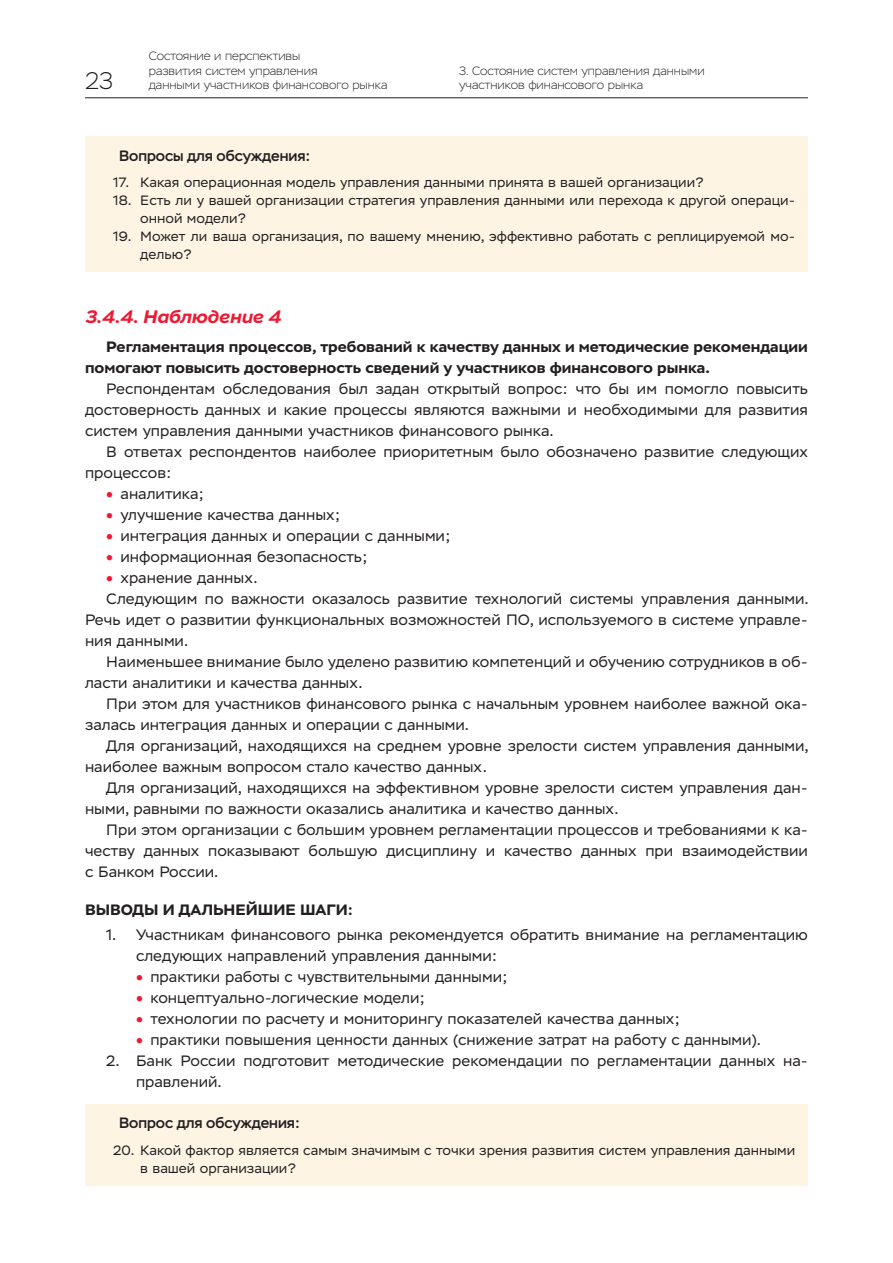
<style>
.page{position:relative;width:893px;height:1263px;background:#fff}
.page>*{position:absolute;margin:0;border:0;box-sizing:border-box;transform-origin:0 0}
.t1{font:200 24px "Stem";color:#231f20}
.t2{font:italic 700 18px "Stem Text";color:#ed1a33}
.t3{font:15px/21px "Stem Text";color:#231f20}
.t4{font:700 15px/21px "Stem Text";color:#231f20}
.t5{font:500 15px "Stem";color:#231f20}
.t6{font:13.5px/18px "Stem Text";color:#231f20}
.t7{font:200 12px/14.4px "Stem";color:#231f20}
.s1{color:#ed1a33}
</style>
<div class="page">
<hr style="left:85px;top:98px;width:723px;height:1px;background:#231f20">
<div style="left:85px;top:136px;width:723px;height:136px;background:#fef4e4"></div>
<div style="left:85px;top:1104px;width:723px;height:81px;background:#fef4e4"></div>
<h1 class="t1" style="left:85px;top:67px;width:30px">23</h1>
<p class="t7" style="left:149px;top:49px;width:240px">Состояние и перспективы<br>развития систем управления<br>данными участников финансового рынка</p>
<p class="t7" style="left:459px;top:64px;width:247px">3. Состояние систем управления данными участников финансового рынка</p>
<p class="t5" style="left:119px;top:146px;width:193px">Вопросы для обсуждения:</p>
<p class="t6" style="left:113px;top:173px;width:592px">17. Какая операционная модель управления данными принята в вашей организации?</p>
<p class="t6" style="left:140px;top:191px;width:656px;text-indent:-27px">18. Есть ли у вашей организации стратегия управления данными или перехода к другой операци&shy;онной модели?</p>
<p class="t6" style="left:140px;top:227px;width:656px;text-indent:-27px">19. Может ли ваша организация, по вашему мнению, эффективно работать с реплицируемой мо&shy;делью?</p>
<p class="t2" style="left:85px;top:305px;width:197px">3.4.4. Наблюдение 4</p>
<p class="t4" style="left:85px;top:336px;width:724px;text-indent:21px">Регламентация процессов, требований к качеству данных и методические рекомендации помогают повысить достоверность сведений у участников финансового рынка.</p>
<p class="t3" style="left:85px;top:378px;width:724px;text-align:justify;text-indent:21px">Респондентам обследования был задан открытый вопрос: что бы им помогло повысить достоверность данных и какие процессы являются важными и необходимыми для развития систем управления данными участников финансового рынка.</p>
<p class="t3" style="left:85px;top:441px;width:724px;text-indent:21px">В ответах респондентов наиболее приоритетным было обозначено развитие следующих процессов:</p>
<p class="t3" style="left:106px;top:483px;width:99px"><span class="s1">•</span> аналитика;</p>
<p class="t3" style="left:106px;top:504px;width:236px"><span class="s1">•</span> улучшение качества данных;</p>
<p class="t3" style="left:106px;top:525px;width:346px"><span class="s1">•</span> интеграция данных и операции с данными;</p>
<p class="t3" style="left:106px;top:546px;width:263px"><span class="s1">•</span> информационная безопасность;</p>
<p class="t3" style="left:106px;top:567px;width:153px"><span class="s1">•</span> хранение данных.</p>
<p class="t3" style="left:106px;top:588px;width:704px">Следующим по важности оказалось развитие технологий системы управления данными.</p>
<p class="t3" style="left:85px;top:609px;width:724px">Речь идет о развитии функциональных возможностей ПО, используемого в системе управле-</p>
<p class="t3" style="left:85px;top:630px;width:105px">ния данными.</p>
<p class="t3" style="left:106px;top:651px;width:703px">Наименьшее внимание было уделено развитию компетенций и обучению сотрудников в об-</p>
<p class="t3" style="left:85px;top:672px;width:279px">ласти аналитики и качества данных.</p>
<p class="t3" style="left:106px;top:693px;width:703px">При этом для участников финансового рынка с начальным уровнем наиболее важной ока-</p>
<p class="t3" style="left:85px;top:714px;width:386px">залась интеграция данных и операции с данными.</p>
<p class="t3" style="left:106px;top:735px;width:704px">Для организаций, находящихся на среднем уровне зрелости систем управления данными,</p>
<p class="t3" style="left:85px;top:756px;width:403px">наиболее важным вопросом стало качество данных.</p>
<p class="t3" style="left:106px;top:777px;width:703px">Для организаций, находящихся на эффективном уровне зрелости систем управления дан-</p>
<p class="t3" style="left:85px;top:798px;width:535px">ными, равными по важности оказались аналитика и качество данных.</p>
<p class="t3" style="left:106px;top:819px;width:703px">При этом организации с большим уровнем регламентации процессов и требованиями к ка-</p>
<p class="t3" style="left:85px;top:840px;width:724px">честву данных показывают большую дисциплину и качество данных при взаимодействии</p>
<p class="t3" style="left:85px;top:861px;width:135px">с Банком России.</p>
<p class="t4" style="left:85px;top:899px;width:269px">ВЫВОДЫ И ДАЛЬНЕЙШИЕ ШАГИ:</p>
<p class="t3" style="left:136px;top:925px;width:673px;text-indent:-30px">1. Участникам финансового рынка рекомендуется обратить внимание на регламентацию следующих направлений управления данными:</p>
<p class="t3" style="left:136px;top:967px;width:373px"><span class="s1">•</span> практики работы с чувствительными данными;</p>
<p class="t3" style="left:136px;top:988px;width:291px"><span class="s1">•</span> концептуально-логические модели;</p>
<p class="t3" style="left:136px;top:1009px;width:545px"><span class="s1">•</span> технологии по расчету и мониторингу показателей качества данных;</p>
<p class="t3" style="left:136px;top:1030px;width:626px"><span class="s1">•</span> практики повышения ценности данных (снижение затрат на работу с данными).</p>
<p class="t3" style="left:136px;top:1051px;width:673px;text-indent:-30px">2. Банк России подготовит методические рекомендации по регламентации данных на&shy;правлений.</p>
<p class="t5" style="left:119px;top:1114px;width:182px">Вопрос для обсуждения:</p>
<p class="t6" style="left:140px;top:1141px;width:656px;text-indent:-27px">20. Какой фактор является самым значимым с точки зрения развития систем управления данными в вашей организации?</p>
</div>
